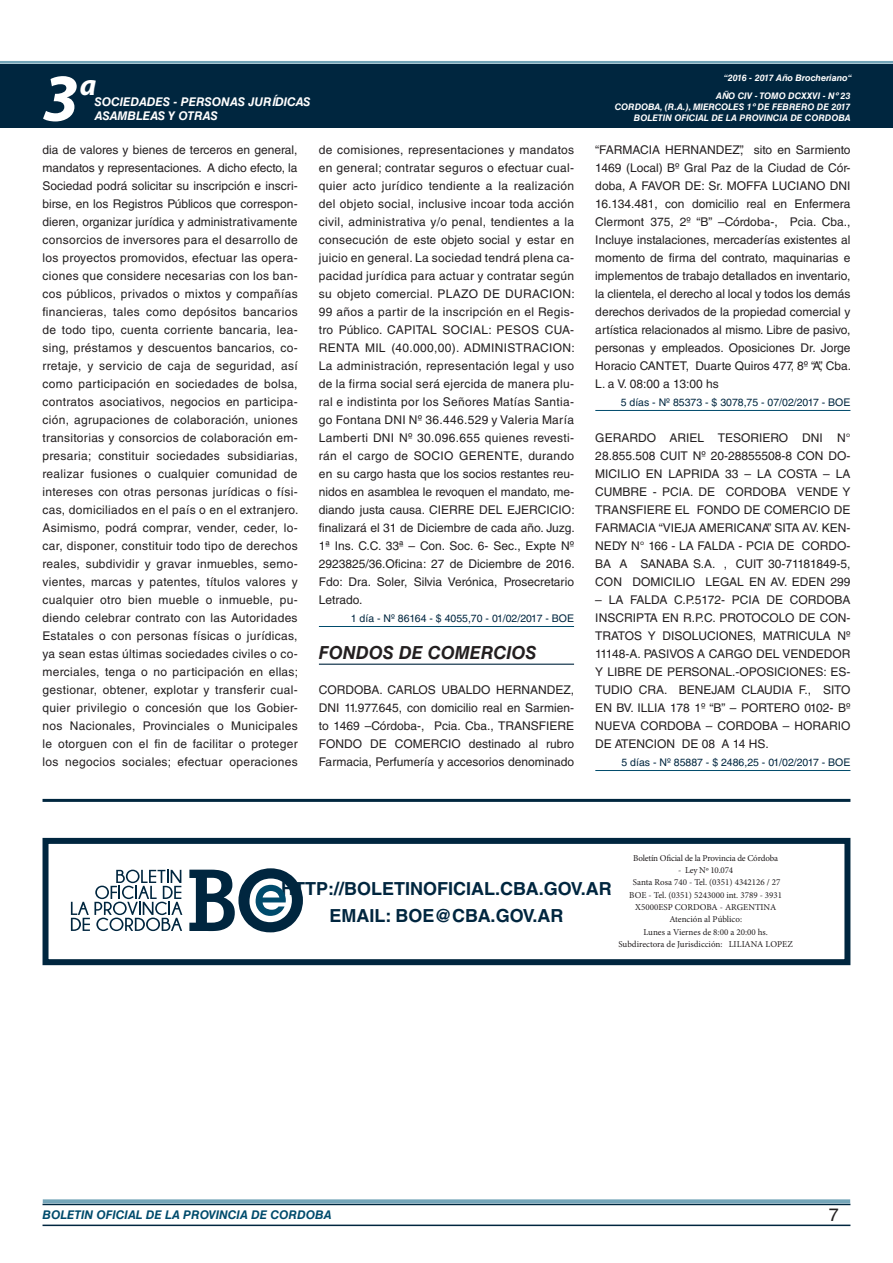
<style>
.page{position:relative;width:893px;height:1263px;background:#fff}
.page>*{position:absolute;margin:0;border:0;box-sizing:border-box;transform-origin:0 0}
.t1{font:italic 700 67.5px "Myriad Pro";color:#fff}
.t2{font:italic 700 30px "Myriad Pro";color:#fff}
.RESUELVE{font:700 18px "Helvetica LT Std";color:#00263f}
.NOMBRE_DE_MINISTERIO{font:italic 700 18px "Helvetica LT Std";color:#231f20}
.t3{font:18px "Helvetica LT Std";color:#231f20}
.TEXTO_BASE{font:12px/18px "Helvetica LT Std";color:#231f20;text-align:justify}
.t4{font:italic 700 12px "Helvetica LT Std";color:#fff}
.t5{font:italic 700 12px "Helvetica LT Std";color:#004b6c}
.FECHA_DE_PUBLICACIÓN{font:10.5px "Helvetica LT Std";color:#00263f}
.FECHA_DE_VENCIMIENTO{font:10.5px "Helvetica LT Std";color:#00263f}
.TEXTO_REMATE_HOJA_FI{font:9px "Minion Pro";color:#231f20}
.t6{font:italic 700 9px/10.8px "Helvetica LT Std";color:#fff;text-align:right}
.TEXTO_REMATE_HOJA_FI-2{font:9px "Minion Pro";letter-spacing:-.02em;color:#231f20}
</style>
<div class="page">
<div style="left:0;top:61px;width:893px;height:6px;background:#fff;opacity:.75"></div>
<div style="left:0;top:64px;width:893px;height:64px;background:#00263f"></div>
<hr style="left:43px;top:1224px;width:807px;height:2px;background:#00263f">
<div style="left:42px;top:1198px;width:809px;height:8px;background:#fff;opacity:.75"></div>
<hr style="left:319px;top:626px;width:255px;height:1px;background:#004b6c">
<hr style="left:319px;top:664px;width:255px;height:1px;background:#00263f">
<hr style="left:595px;top:410px;width:255px;height:1px;background:#004b6c">
<hr style="left:595px;top:770px;width:255px;height:1px;background:#004b6c">
<div style="left:43px;top:838px;width:807px;height:127px;border:6px solid #00263f"></div>
<svg style="left:189px;top:868px;width:114px;height:64px"></svg>
<svg style="left:71px;top:870px;width:111px;height:61px"></svg>
<hr style="left:43px;top:799px;width:807px;height:3px;background:#00263f">
<h1 class="t1" style="left:43px;top:54px;width:38px">3</h1>
<h2 class="t2" style="left:80px;top:66px;width:18px">a</h2>
<p class="t4" style="left:95px;top:94px;width:217px">SOCIEDADES - PERSONAS JURÍDICAS</p>
<p class="t4" style="left:95px;top:109px;width:125px">ASAMBLEAS Y OTRAS</p>
<p class="TEXTO_BASE" style="left:43px;top:141px;width:257px">dia de valores y bienes de terceros en general, mandatos y representaciones. A dicho efecto, la Sociedad podrá solicitar su inscripción e inscri&shy;birse, en los Registros Públicos que correspon&shy;dieren, organizar jurídica y administrativamente consorcios de inversores para el desarrollo de los proyectos promovidos, efectuar las opera&shy;ciones que considere necesarias con los ban&shy;cos públicos, privados o mixtos y compañías financieras, tales como depósitos bancarios de todo tipo, cuenta corriente bancaria, lea&shy;sing, préstamos y descuentos bancarios, co&shy;rretaje, y servicio de caja de seguridad, así como participación en sociedades de bolsa, contratos asociativos, negocios en participa&shy;ción, agrupaciones de colaboración, uniones transitorias y consorcios de colaboración em&shy;presaria; constituir sociedades subsidiarias, realizar fusiones o cualquier comunidad de intereses con otras personas jurídicas o físi&shy;cas, domiciliados en el país o en el extranjero.<br>Asimismo, podrá comprar, vender, ceder, lo&shy;car, disponer, constituir todo tipo de derechos reales, subdividir y gravar inmuebles, semo&shy;vientes, marcas y patentes, títulos valores y cualquier otro bien mueble o inmueble, pu&shy;diendo celebrar contrato con las Autoridades Estatales o con personas físicas o jurídicas, ya sean estas últimas sociedades civiles o co&shy;merciales, tenga o no participación en ellas; gestionar, obtener, explotar y transferir cual&shy;quier privilegio o concesión que los Gobier&shy;nos Nacionales, Provinciales o Municipales le otorguen con el fin de facilitar o proteger los negocios sociales; efectuar operaciones</p>
<p class="TEXTO_BASE" style="left:319px;top:141px;width:257px">de comisiones, representaciones y mandatos en general; contratar seguros o efectuar cual&shy;quier acto jurídico tendiente a la realización del objeto social, inclusive incoar toda acción civil, administrativa y/o penal, tendientes a la consecución de este objeto social y estar en juicio en general. La sociedad tendrá plena ca&shy;pacidad jurídica para actuar y contratar según su objeto comercial. PLAZO DE DURACION:<br>99 años a partir de la inscripción en el Regis&shy;tro Público. CAPITAL SOCIAL: PESOS CUA-RENTA MIL (40.000,00). ADMINISTRACION:<br>La administración, representación legal y uso de la firma social será ejercida de manera plu&shy;ral e indistinta por los Señores Matías Santia&shy;go Fontana DNI Nº 36.446.529 y Valeria María Lamberti DNI Nº 30.096.655 quienes revesti&shy;rán el cargo de SOCIO GERENTE, durando en su cargo hasta que los socios restantes reu&shy;nidos en asamblea le revoquen el mandato, me&shy;diando justa causa. CIERRE DEL EJERCICIO: finalizará el 31 de Diciembre de cada año. Juzg.<br>1ª Ins. C.C. 33ª – Con. Soc. 6- Sec., Expte Nº 2923825/36.Oficina: 27 de Diciembre de 2016.<br>Fdo: Dra. Soler, Silvia Verónica, Prosecretario Letrado.</p>
<p class="FECHA_DE_VENCIMIENTO" style="left:351px;top:612px;width:225px">1 día - Nº 86164 - $ 4055,70 - 01/02/2017 - BOE</p>
<p class="NOMBRE_DE_MINISTERIO" style="left:319px;top:642px;width:219px">FONDOS DE COMERCIOS</p>
<p class="TEXTO_BASE" style="left:319px;top:681px;width:257px">CORDOBA. CARLOS UBALDO HERNANDEZ, DNI 11.977.645, con domicilio real en Sarmien&shy;to 1469 –Córdoba-, Pcia. Cba., TRANSFIERE FONDO DE COMERCIO destinado al rubro Farmacia, Perfumería y accesorios denominado</p>
<p class="t6" style="left:724px;top:72px;width:130px">“2016 - 2017 Año Brocheriano“</p>
<p class="t6" style="left:615px;top:91px;width:237px">AÑO CIV - TOMO DCXXVI - Nº 23<br>CORDOBA, (R.A.), MIERCOLES 1º DE FEBRERO DE 2017<br>BOLETIN OFICIAL DE LA PROVINCIA DE CORDOBA</p>
<p class="TEXTO_BASE" style="left:595px;top:141px;width:257px">“FARMACIA HERNANDEZ”, sito en Sarmiento 1469 (Local) Bº Gral Paz de la Ciudad de Cór&shy;doba, A FAVOR DE: Sr. MOFFA LUCIANO DNI 16.134.481, con domicilio real en Enfermera Clermont 375, 2º “B” –Córdoba-, Pcia. Cba., Incluye instalaciones, mercaderías existentes al momento de firma del contrato, maquinarias e implementos de trabajo detallados en inventario, la clientela, el derecho al local y todos los demás derechos derivados de la propiedad comercial y artística relacionados al mismo. Libre de pasivo, personas y empleados. Oposiciones Dr. Jorge Horacio CANTET, Duarte Quiros 477, 8º “A”, Cba.<br>L. a V. 08:00 a 13:00 hs</p>
<p class="FECHA_DE_PUBLICACIÓN" style="left:621px;top:396px;width:231px">5 días - Nº 85373 - $ 3078,75 - 07/02/2017 - BOE</p>
<p class="TEXTO_BASE" style="left:595px;top:429px;width:257px">GERARDO ARIEL TESORIERO DNI N° 28.855.508 CUIT Nº 20-28855508-8 CON DO-MICILIO EN LAPRIDA 33 – LA COSTA – LA CUMBRE - PCIA. DE CORDOBA VENDE Y TRANSFIERE EL FONDO DE COMERCIO DE FARMACIA “VIEJA AMERICANA” SITA AV. KEN-NEDY N° 166 - LA FALDA - PCIA DE CORDO-BA A SANABA S.A. , CUIT 30-71181849-5, CON DOMICILIO LEGAL EN AV. EDEN 299</p>
<p class="TEXTO_BASE" style="left:595px;top:591px;width:257px">– LA FALDA C.P.5172- PCIA DE CORDOBA INSCRIPTA EN R.P.C. PROTOCOLO DE CON-TRATOS Y DISOLUCIONES, MATRICULA Nº 11148-A. PASIVOS A CARGO DEL VENDEDOR Y LIBRE DE PERSONAL.-OPOSICIONES: ES-TUDIO CRA. BENEJAM CLAUDIA F., SITO EN BV. ILLIA 178 1º “B” – PORTERO 0102- Bº NUEVA CORDOBA – CORDOBA – HORARIO DE ATENCION DE 08 A 14 HS.</p>
<p class="FECHA_DE_PUBLICACIÓN" style="left:622px;top:756px;width:230px">5 días - Nº 85887 - $ 2486,25 - 01/02/2017 - BOE</p>
<p class="TEXTO_REMATE_HOJA_FI-2" style="left:633px;top:852px;width:146px">Boletín Oficial de la Provincia de Córdoba</p>
<p class="TEXTO_REMATE_HOJA_FI-2" style="left:678px;top:864px;width:56px">- Ley Nº 10.074</p>
<p class="TEXTO_REMATE_HOJA_FI" style="left:633px;top:876px;width:149px">Santa Rosa 740 - Tel. (0351) 4342126 / 27</p>
<p class="TEXTO_REMATE_HOJA_FI" style="left:629px;top:889px;width:154px">BOE - Tel. (0351) 5243000 int. 3789 - 3931</p>
<p class="TEXTO_REMATE_HOJA_FI" style="left:635px;top:901px;width:142px">X5000ESP CORDOBA - ARGENTINA</p>
<p class="TEXTO_REMATE_HOJA_FI" style="left:669px;top:913px;width:74px">Atención al Público:</p>
<p class="TEXTO_REMATE_HOJA_FI" style="left:644px;top:926px;width:126px">Lunes a Viernes de 8:00 a 20:00 hs.</p>
<p class="TEXTO_REMATE_HOJA_FI" style="left:618px;top:938px;width:176px">Subdirectora de Jurisdicción: LILIANA LOPEZ</p>
<p class="RESUELVE" style="left:281px;top:877px;width:332px">HTTP://BOLETINOFICIAL.CBA.GOV.AR</p>
<p class="RESUELVE" style="left:329px;top:904px;width:236px">EMAIL: BOE@CBA.GOV.AR</p>
<p class="t5" style="left:43px;top:1208px;width:290px">BOLETIN OFICIAL DE LA PROVINCIA DE CORDOBA</p>
<h3 class="t3" style="left:829px;top:1204px;width:12px">7</h3>
</div>
